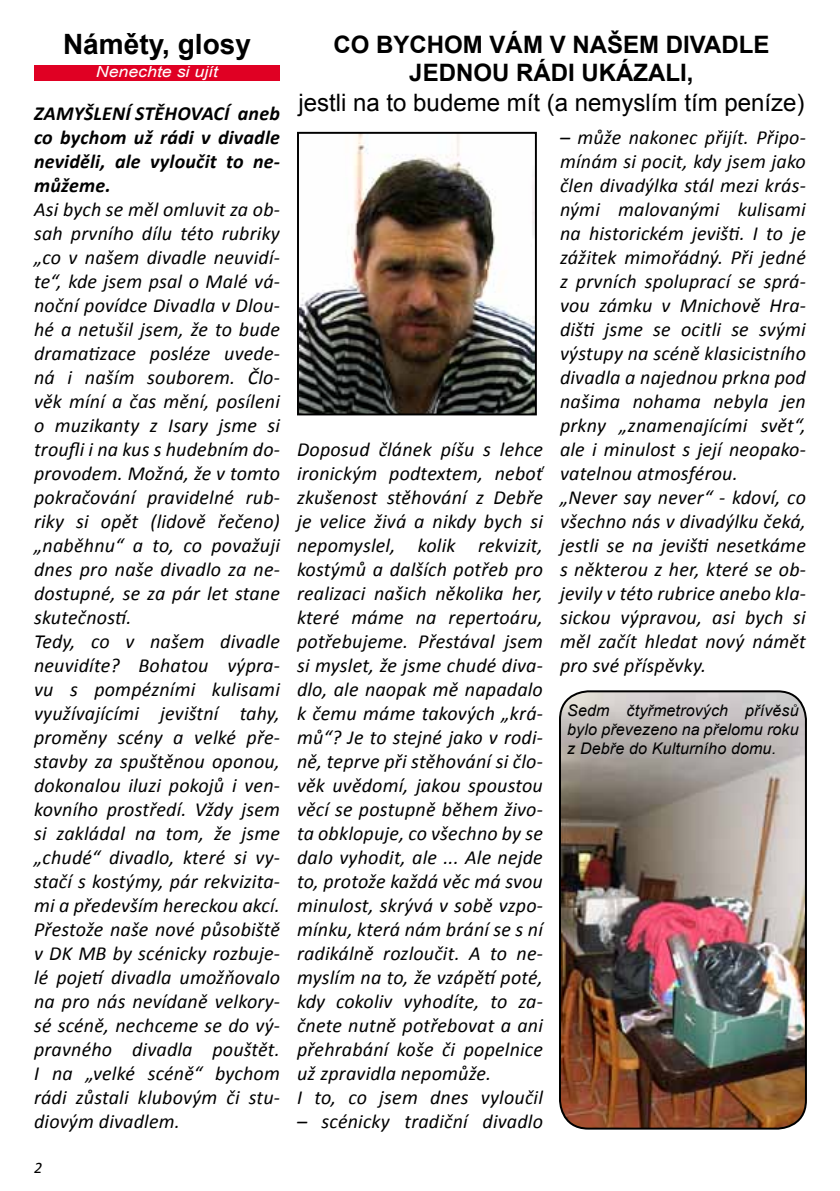
<style>
.page{position:relative;width:840px;height:1191px;background:#fff}
.page>*{position:absolute;margin:0;border:0;box-sizing:border-box;transform-origin:0 0}
.t1{font:700 28px "Arial";color:#000}
.t2{font:700 24px/28.8px "Arial";color:#000;text-align:center}
.t3{font:24px "Arial";color:#000}
.t4{font:italic 20px/24px "Calibri";letter-spacing:.01em;color:#000}
.t5{font:italic 700 20px/24px "Calibri";letter-spacing:.01em;color:#000;text-align:justify}
.t6{font:italic 16px/19.2px "Arial";letter-spacing:.01em;color:#000;text-align:justify}
.t7{font:italic 16px "Calibri";color:#000}
.t8{font:italic 15.2px "Arial";color:#fff;scale:1.16 1}
</style>
<div class="page">
<div style="left:34px;top:65px;width:246px;height:15px;background:#e00023"></div>
<img style="left:300px;top:135px;width:233px;height:277px">
<div style="left:297px;top:132px;width:239px;height:283px;border:2px solid #000"></div>
<img style="left:561px;top:691px;width:244px;height:437px">
<div style="left:558px;top:690px;width:248px;height:439px;border:2px solid #000;border-radius:28px"></div>
<h1 class="t1" style="left:63px;top:26px;width:189px">Náměty, glosy</h1>
<p class="t2" style="left:333px;top:31px;width:437px">CO BYCHOM VÁM V NAŠEM DIVADLE<br>JEDNOU RÁDI UKÁZALI,</p>
<p class="t3" style="left:298px;top:86px;width:507px">jestli na to budeme mít (a nemyslím tím peníze)</p>
<p class="t8" style="left:96px;top:62px;width:107px">Nenechte si ujít</p>
<p class="t5" style="left:34px;top:101px;width:247px">ZAMYŠLENÍ STĚHOVACÍ aneb co bychom už rádi v divadle neviděli, ale vyloučit to ne&shy;můžeme.</p>
<p class="t4" style="left:34px;top:197px;width:247px">Asi bych se měl omluvit za ob&shy;sah prvního dílu této rubriky „co v našem divadle neuvidí&shy;te“, kde jsem psal o Malé vá&shy;noční povídce Divadla v Dlou&shy;hé a netušil jsem, že to bude dramatizace posléze uvede&shy;ná i naším souborem. Člo&shy;věk míní a čas mění, posíleni o muzikanty z Isary jsme si troufli i na kus s hudebním do&shy;provodem. Možná, že v tomto pokračování pravidelné rub&shy;riky si opět (lidově řečeno) „naběhnu“ a to, co považuji dnes pro naše divadlo za ne&shy;dostupné, se za pár let stane skutečností.<br>Tedy, co v našem divadle neuvidíte? Bohatou výpra&shy;vu s pompézními kulisami využívajícími jevištní tahy, proměny scény a velké pře&shy;stavby za spuštěnou oponou, dokonalou iluzi pokojů i ven&shy;kovního prostředí. Vždy jsem si zakládal na tom, že jsme „chudé“ divadlo, které si vy&shy;stačí s kostýmy, pár rekvizita&shy;mi a především hereckou akcí.<br>Přestože naše nové působiště v DK MB by scénicky rozbuje&shy;lé pojetí divadla umožňovalo na pro nás nevídaně velkory&shy;sé scéně, nechceme se do vý&shy;pravného divadla pouštět.<br>I na „velké scéně“ bychom rádi zůstali klubovým či stu&shy;diovým divadlem.</p>
<p class="t4" style="left:559px;top:125px;width:247px">– může nakonec přijít. Připo&shy;mínám si pocit, kdy jsem jako člen divadýlka stál mezi krás&shy;nými malovanými kulisami na historickém jevišti. I to je zážitek mimořádný. Při jedné z prvních spoluprací se sprá&shy;vou zámku v Mnichově Hra&shy;dišti jsme se ocitli se svými výstupy na scéně klasicistního divadla a najednou prkna pod našima nohama nebyla jen prkny „znamenajícími svět“, ale i minulost s její neopako&shy;vatelnou atmosférou.<br>„Never say never“ - kdoví, co všechno nás v divadýlku čeká, jestli se na jevišti nesetkáme s některou z her, které se ob&shy;jevily v této rubrice anebo kla&shy;sickou výpravou, asi bych si měl začít hledat nový námět pro své příspěvky.</p>
<p class="t6" style="left:567px;top:701px;width:233px">Sedm čtyřmetrových přívěsů bylo převezeno na přelomu roku z Debře do Kulturního domu.</p>
<p class="t4" style="left:297px;top:437px;width:247px">Doposud článek píšu s lehce ironickým podtextem, neboť zkušenost stěhování z Debře je velice živá a nikdy bych si nepomyslel, kolik rekvizit, kostýmů a dalších potřeb pro realizaci našich několika her, které máme na repertoáru, potřebujeme. Přestával jsem si myslet, že jsme chudé diva&shy;dlo, ale naopak mě napadalo k čemu máme takových „krá&shy;mů“? Je to stejné jako v rodi&shy;ně, teprve při stěhování si člo&shy;věk uvědomí, jakou spoustou věcí se postupně během živo&shy;ta obklopuje, co všechno by se dalo vyhodit, ale ... Ale nejde to, protože každá věc má svou minulost, skrývá v sobě vzpo&shy;mínku, která nám brání se s ní radikálně rozloučit. A to ne&shy;myslím na to, že vzápětí poté, kdy cokoliv vyhodíte, to za&shy;čnete nutně potřebovat a ani přehrabání koše či popelnice už zpravidla nepomůže.<br>I to, co jsem dnes vyloučil</p>
<p class="t4" style="left:297px;top:1109px;width:247px">– scénicky tradiční divadlo</p>
<p class="t7" style="left:34px;top:1156px;width:10px">2</p>
</div>
